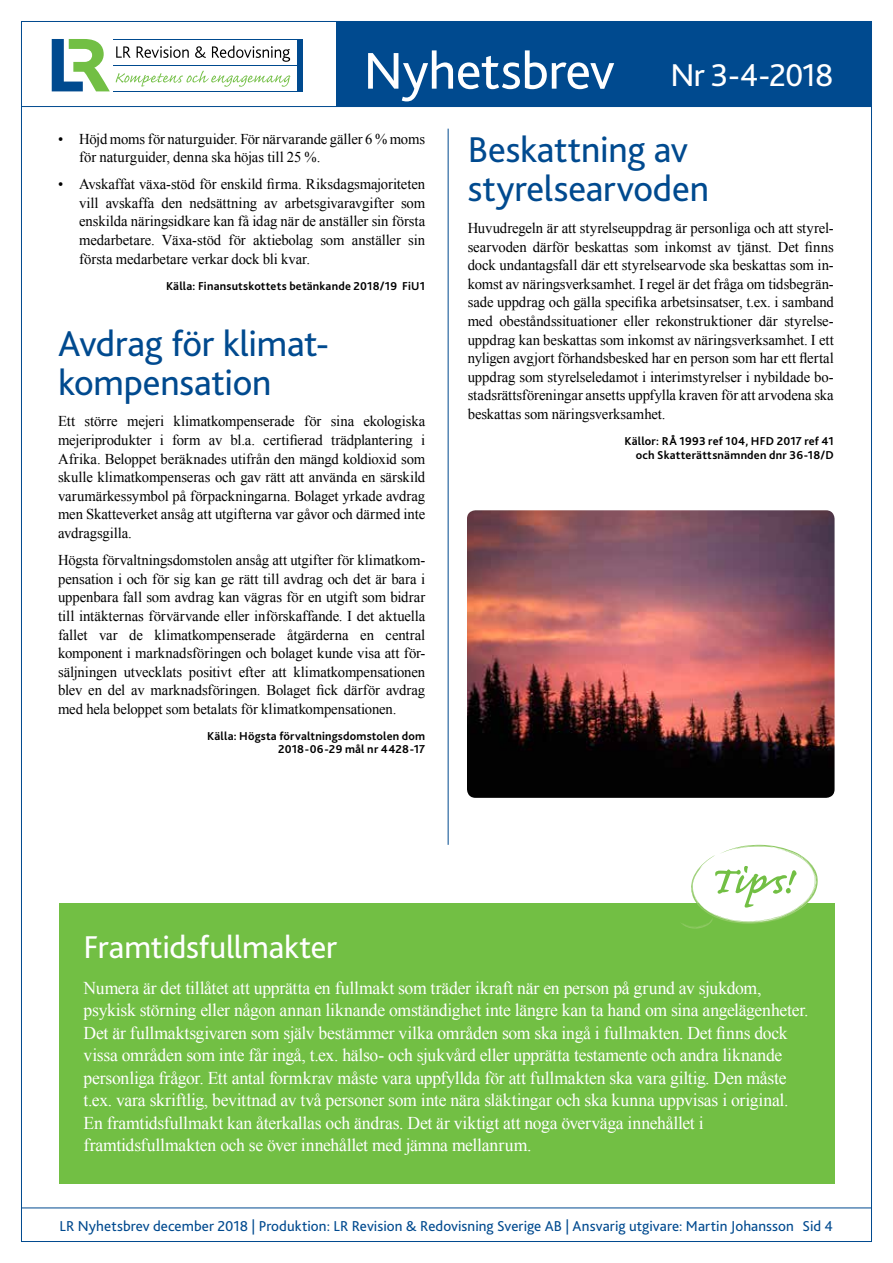
<style>
.page{position:relative;width:893px;height:1263px;background:#fff}
.page>*{position:absolute;margin:0;border:0;box-sizing:border-box;transform-origin:0 0}
.t1{font:54px "Bliss 2";letter-spacing:-.01em;color:#fff}
.t2{font:37.5px/39px "Bliss 2";letter-spacing:-.005em;color:#004a8f}
.t3{font:33px "Bliss 2";letter-spacing:-.01em;color:#fff}
.t4{font:18px/22.5px "Times New Roman";letter-spacing:-.01em;color:#fff}
.t5{font:15px/18.6px "Times New Roman";letter-spacing:-.005em;color:#000;text-align:justify}
.t6{font:15px "Bliss 2";letter-spacing:.005em;color:#004a8f}
.t7{font:700 12px/13.5px "Bliss 2";letter-spacing:.015em;color:#000;text-align:right}
.s1{font-size:33px}
</style>
<div class="page">
<hr style="left:21px;top:106px;width:851px;height:1px;background:#004a8f">
<div style="left:336px;top:21px;width:536px;height:85px;background:#004a8f"></div>
<hr style="left:21px;top:1208px;width:851px;height:1px;background:#004a8f">
<img style="left:467px;top:510px;width:367px;height:288px">
<hr style="left:448px;top:129px;width:1px;height:716px;background:#004a8f">
<div style="left:60px;top:903px;width:775px;height:281px;background:#72bf44"></div>
<svg style="left:681px;top:845px;width:137px;height:84px"></svg>
<svg style="left:116px;top:46px;width:15px;height:12px"></svg>
<svg style="left:137px;top:46px;width:52px;height:12px"></svg>
<svg style="left:195px;top:46px;width:11px;height:12px"></svg>
<svg style="left:212px;top:46px;width:78px;height:16px"></svg>
<div style="left:297px;top:39px;width:6px;height:52px;background:#004a8f"></div>
<svg style="left:52px;top:39px;width:58px;height:52px"></svg>
<hr style="left:114px;top:39px;width:188px;height:1px;background:#004a8f">
<hr style="left:114px;top:91px;width:188px;height:1px;background:#004a8f">
<hr style="left:114px;top:65px;width:188px;height:1px;background:#004a8f">
<svg style="left:116px;top:71px;width:174px;height:16px"></svg>
<h1 class="t1" style="left:364px;top:37px;width:471px">Nyhetsbrev <span class="s1">Nr 3-4-2018</span></h1>
<p class="t5" style="left:79px;top:129px;width:348px;text-indent:-21px">• Höjd moms för naturguider. För närvarande gäller 6 % moms för naturguider, denna ska höjas till 25 %.</p>
<p class="t5" style="left:79px;top:175px;width:348px;text-indent:-21px">• Avskaffat växa-stöd för enskild firma. Riksdagsmajoriteten vill avskaffa den nedsättning av arbetsgivaravgifter som enskilda näringsidkare kan få idag när de anställer sin första medarbetare. Växa-stöd för aktiebolag som anställer sin första medarbetare verkar dock bli kvar.</p>
<p class="t7" style="left:166px;top:279px;width:261px">Källa: Finansutskottets betänkande 2018/19 FiU1</p>
<h2 class="t2" style="left:58px;top:323px;width:273px">Avdrag för klimat&shy;kompensation</h2>
<p class="t5" style="left:58px;top:412px;width:369px">Ett större mejeri klimatkompenserade för sina ekologiska mejeriprodukter i form av bl.a. certifierad trädplantering i Afrika. Beloppet beräknades utifrån den mängd koldioxid som skulle klimatkompenseras och gav rätt att använda en särskild varumärkessymbol på förpackningarna. Bolaget yrkade avdrag men Skatteverket ansåg att utgifterna var gåvor och därmed inte avdragsgilla.</p>
<p class="t5" style="left:58px;top:550px;width:369px">Högsta förvaltningsdomstolen ansåg att utgifter för klimatkom&shy;pensation i och för sig kan ge rätt till avdrag och det är bara i uppenbara fall som avdrag kan vägras för en utgift som bidrar till intäkternas förvärvande eller införskaffande. I det aktuella fallet var de klimatkompenserade åtgärderna en central komponent i marknadsföringen och bolaget kunde visa att för&shy;säljningen utvecklats positivt efter att klimatkompensationen blev en del av marknadsföringen. Bolaget fick därför avdrag med hela beloppet som betalats för klimatkompensationen.</p>
<p class="t7" style="left:207px;top:729px;width:220px">Källa: Högsta förvaltningsdomstolen dom<br>2018-06-29 mål nr 4428-17</p>
<h2 class="t2" style="left:468px;top:129px;width:243px">Beskattning av styrelsearvoden</h2>
<p class="t5" style="left:468px;top:218px;width:368px">Huvudregeln är att styrelseuppdrag är personliga och att styrel&shy;searvoden därför beskattas som inkomst av tjänst. Det finns dock undantagsfall där ett styrelsearvode ska beskattas som in&shy;komst av näringsverksamhet. I regel är det fråga om tidsbegrän&shy;sade uppdrag och gälla specifika arbetsinsatser, t.ex. i samband med obeståndssituationer eller rekonstruktioner där styrelse&shy;uppdrag kan beskattas som inkomst av näringsverksamhet. I ett nyligen avgjort förhandsbesked har en person som har ett flertal uppdrag som styrelseledamot i interimstyrelser i nybildade bo&shy;stadsrättsföreningar ansetts uppfylla kraven för att arvodena ska beskattas som näringsverksamhet.</p>
<p class="t7" style="left:624px;top:434px;width:211px">Källor: RÅ 1993 ref 104, HFD 2017 ref 41 och Skatterättsnämnden dnr 36-18/D</p>
<h3 class="t3" style="left:84px;top:927px;width:255px">Framtidsfullmakter</h3>
<p class="t4" style="left:84px;top:976px;width:727px">Numera är det tillåtet att upprätta en fullmakt som träder ikraft när en person på grund av sjukdom, psykisk störning eller någon annan liknande omständighet inte längre kan ta hand om sina angelägenheter.<br>Det är fullmaktsgivaren som själv bestämmer vilka områden som ska ingå i fullmakten. Det finns dock vissa områden som inte får ingå, t.ex. hälso- och sjukvård eller upprätta testamente och andra liknande personliga frågor. Ett antal formkrav måste vara uppfyllda för att fullmakten ska vara giltig. Den måste t.ex. vara skriftlig, bevittnad av två personer som inte nära släktingar och ska kunna uppvisas i original.<br>En framtidsfullmakt kan återkallas och ändras. Det är viktigt att noga överväga innehållet i framtidsfullmakten och se över innehållet med jämna mellanrum.</p>
<p class="t6" style="left:60px;top:1217px;width:775px">LR Nyhetsbrev december 2018 | Produktion: LR Revision &amp; Redovisning Sverige AB | Ansvarig utgivare: Martin Johansson Sid 4</p>
</div>
